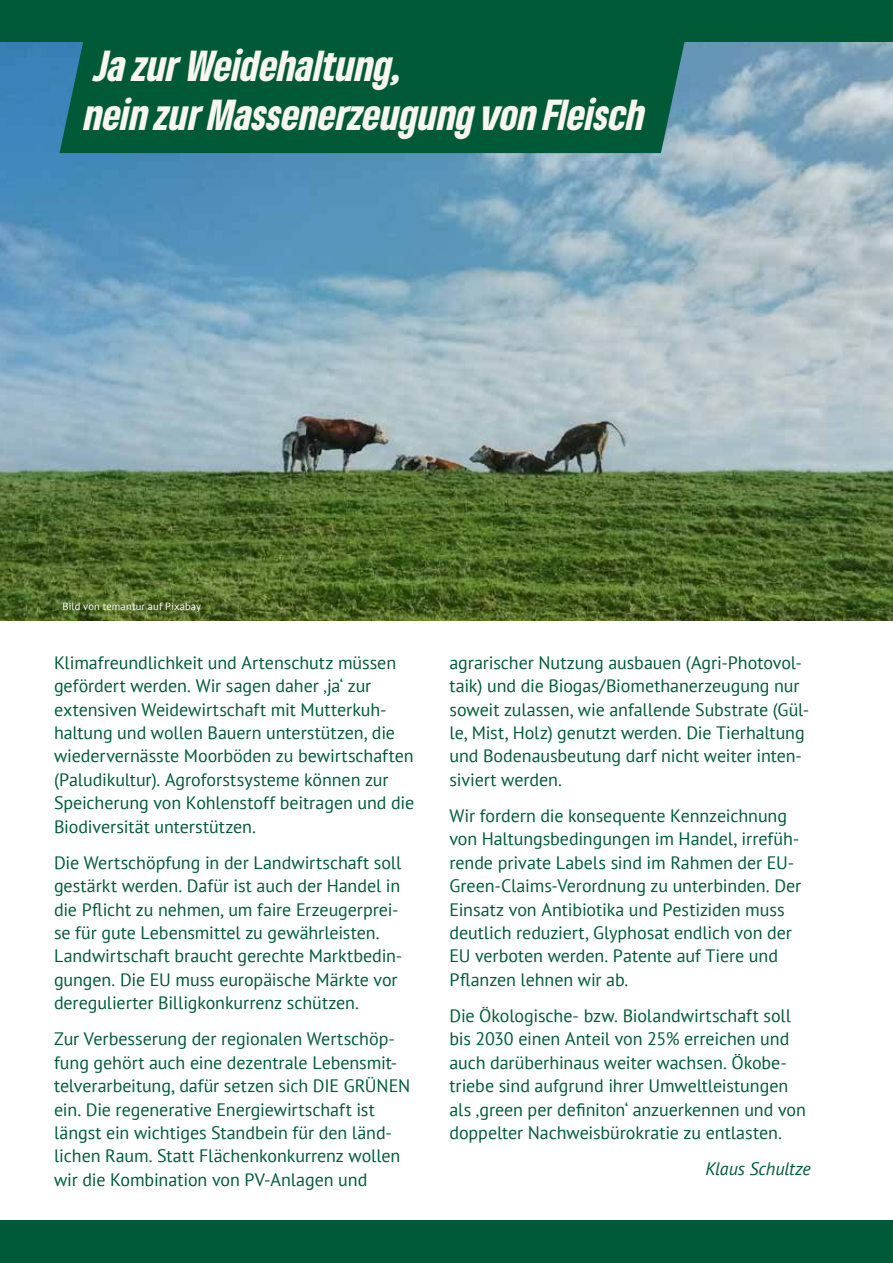
<style>
.page{position:relative;width:893px;height:1263px;background:#fff}
.page>*{position:absolute;margin:0;border:0;box-sizing:border-box;transform-origin:0 0}
.t1{font:italic 900 condensed 40.5px/48.6px "Gruene Type";color:#f9f6ef}
.t2{font:18px/23.4px "PT Sans";letter-spacing:-.005em;color:#005a38}
.t3{font:italic 18px "PT Sans";letter-spacing:-.01em;color:#005a38}
.t4{font:10.5px "PT Sans";letter-spacing:.015em;color:#fff}
</style>
<div class="page">
<div style="left:0;top:0;width:893px;height:43px;background:#005a38"></div>
<div style="left:0;top:1220px;width:893px;height:43px;background:#005a38"></div>
<img style="left:0;top:43px;width:893px;height:578px">
<div style="left:60px;top:42px;width:629px;height:111px;background:#005a38"></div>
<h1 class="t1" style="left:85px;top:40px;width:562px">Ja zur Weidehaltung,<br>nein zur Massenerzeugung von Fleisch</h1>
<p class="t4" style="left:63px;top:600px;width:140px">Bild von temantur auf Pixabay</p>
<p class="t2" style="left:54px;top:650px;width:362px">Klimafreundlichkeit und Artenschutz müssen gefördert werden. Wir sagen daher ‚ja‘ zur extensiven Weidewirtschaft mit Mutterkuh&shy;haltung und wollen Bauern unterstützen, die wiedervernässte Moorböden zu bewirtschaften (Paludikultur). Agroforstsysteme können zur Speicherung von Kohlenstoff beitragen und die Biodiversität unterstützen.</p>
<p class="t2" style="left:54px;top:850px;width:350px">Die Wertschöpfung in der Landwirtschaft soll gestärkt werden. Dafür ist auch der Handel in die Pflicht zu nehmen, um faire Erzeugerprei&shy;se für gute Lebensmittel zu gewährleisten.<br>Landwirtschaft braucht gerechte Marktbedin&shy;gungen. Die EU muss europäische Märkte vor deregulierter Billigkonkurrenz schützen.</p>
<p class="t2" style="left:54px;top:1027px;width:358px">Zur Verbesserung der regionalen Wertschöp&shy;fung gehört auch eine dezentrale Lebensmit&shy;telverarbeitung, dafür setzen sich DIE GRÜNEN ein. Die regenerative Energiewirtschaft ist längst ein wichtiges Standbein für den länd&shy;lichen Raum. Statt Flächenkonkurrenz wollen wir die Kombination von PV-Anlagen und</p>
<p class="t2" style="left:449px;top:650px;width:361px">agrarischer Nutzung ausbauen (Agri-Photovol&shy;taik) und die Biogas/Biomethanerzeugung nur soweit zulassen, wie anfallende Substrate (Gül&shy;le, Mist, Holz) genutzt werden. Die Tierhaltung und Bodenausbeutung darf nicht weiter inten&shy;siviert werden.</p>
<p class="t2" style="left:449px;top:803px;width:353px">Wir fordern die konsequente Kennzeichnung von Haltungsbedingungen im Handel, irrefüh&shy;rende private Labels sind im Rahmen der EU-Green-Claims-Verordnung zu unterbinden. Der Einsatz von Antibiotika und Pestiziden muss deutlich reduziert, Glyphosat endlich von der EU verboten werden. Patente auf Tiere und Pflanzen lehnen wir ab.</p>
<p class="t2" style="left:449px;top:1003px;width:358px">Die Ökologische- bzw. Biolandwirtschaft soll bis 2030 einen Anteil von 25% erreichen und auch darüberhinaus weiter wachsen. Ökobe&shy;triebe sind aufgrund ihrer Umweltleistungen als ‚green per definiton‘ anzuerkennen und von doppelter Nachweisbürokratie zu entlasten.</p>
<p class="t3" style="left:705px;top:1157px;width:107px">Klaus Schultze</p>
</div>
